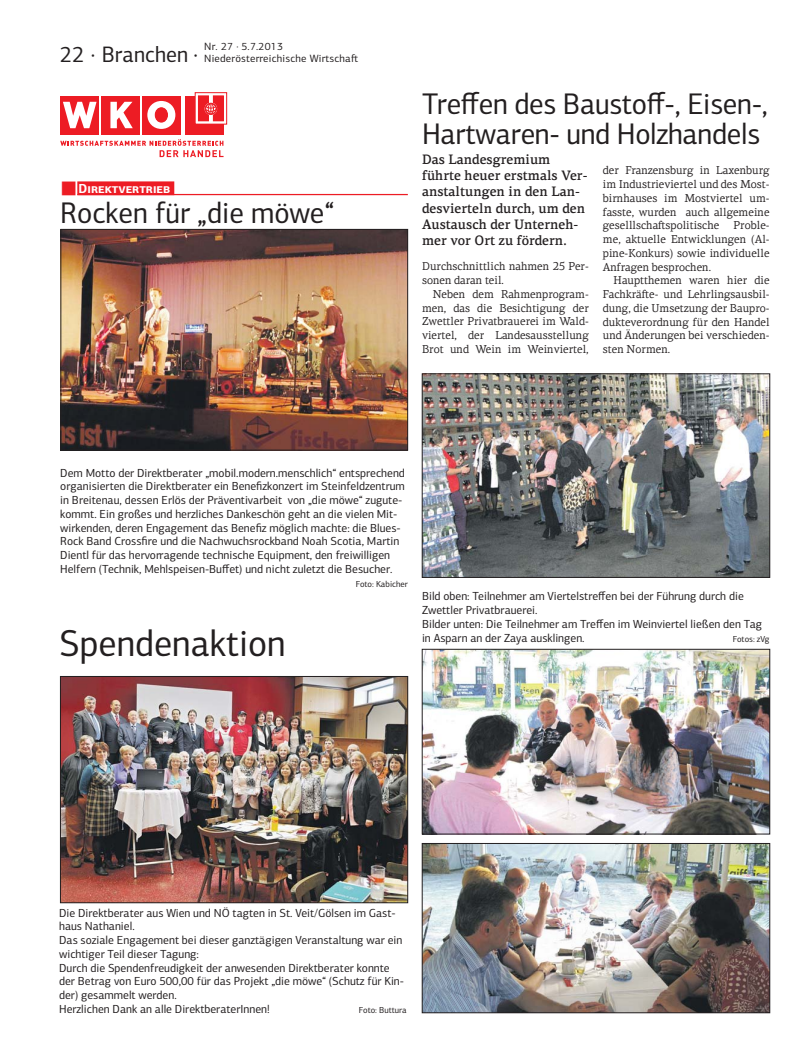
<style>
.page{position:relative;width:798px;height:1063px;background:#fff}
.page>*{position:absolute;margin:0;border:0;box-sizing:border-box;transform-origin:0 0}
.t1{font:37.5px "PF Centro Sans Pro";color:#231f20;scale:.96 1}
.t2{font:30px/30px "PF Centro Sans Pro";letter-spacing:-.005em;color:#231f20;scale:.96 1}
.t3{font:22.5px "PF Centro Sans Pro";color:#231f20;scale:.96 1}
.t4{font:500 13.75px/16.2px "PF Centro Serif Pro";color:#231f20;scale:.96 1}
.t5{font:700 13.12px "PF Centro Sans Pro";color:#fff}
.t6{font:11.75px/13.8px "PF Centro Sans Pro";color:#231f20}
.t7{font:11.5px/13.8px "PF Centro Serif Pro";color:#231f20;text-align:justify;scale:.96 1}
.t8{font:10.62px/12.5px "PF Centro Sans Pro";letter-spacing:.02em;color:#231f20}
.t9{font:8.75px "PF Centro Sans Pro";color:#231f20}
</style>
<div class="page">
<div style="left:142px;top:96px;width:39px;height:39px;background:#ed1c24"></div>
<div style="left:101px;top:96px;width:39px;height:39px;background:#ed1c24"></div>
<svg style="left:110px;top:102px;width:23px;height:26px"></svg>
<div style="left:60px;top:96px;width:39px;height:39px;background:#ed1c24"></div>
<svg style="left:63px;top:102px;width:33px;height:26px"></svg>
<svg style="left:147px;top:101px;width:28px;height:28px"></svg>
<div style="left:155px;top:108px;width:12px;height:14px;background:#ed1c24;border-radius:50%"></div>
<div style="left:155px;top:107px;width:13px;height:15px;border:1px solid #ed1c24;border-radius:50%"></div>
<div style="left:184px;top:96px;width:39px;height:39px;background:#ed1c24"></div>
<svg style="left:197px;top:95px;width:27px;height:28px"></svg>
<div style="left:195px;top:92px;width:32px;height:33px;border:1px solid #ed1c24"></div>
<div style="left:198px;top:96px;width:10px;height:25px;background:#ed1c24"></div>
<div style="left:213px;top:96px;width:10px;height:25px;background:#ed1c24"></div>
<div style="left:204px;top:103px;width:13px;height:12px;border:1px solid #fff;border-radius:50%"></div>
<div style="left:205px;top:103px;width:12px;height:12px;border:1px solid #ed1c24;border-radius:50%"></div>
<svg style="left:205px;top:103px;width:11px;height:11px"></svg>
<svg style="left:60px;top:139px;width:163px;height:18px"></svg>
<div style="left:77px;top:181px;width:97px;height:14px;background:#ed1c24"></div>
<hr style="left:77px;top:194px;width:330px;height:1px;background:#ed1c24">
<img style="left:63px;top:231px;width:342px;height:217px">
<div style="left:61px;top:229px;width:346px;height:221px;border:1px solid #231f20"></div>
<img style="left:62px;top:678px;width:344px;height:223px">
<div style="left:60px;top:676px;width:348px;height:227px;border:1px solid #231f20"></div>
<img style="left:424px;top:376px;width:343px;height:200px">
<div style="left:422px;top:374px;width:347px;height:204px;border:1px solid #231f20"></div>
<img style="left:424px;top:651px;width:343px;height:181px">
<div style="left:422px;top:649px;width:347px;height:185px;border:1px solid #231f20"></div>
<img style="left:424px;top:845px;width:343px;height:166px">
<div style="left:422px;top:843px;width:347px;height:170px;border:1px solid #231f20"></div>
<h3 class="t3" style="left:60px;top:46px;width:145px">22 · Branchen ·</h3>
<p class="t8" style="left:204px;top:41px;width:155px">Nr. 27 · 5.7.2013<br>Niederösterreichische Wirtscha-</p>
<p class="t5" style="left:79px;top:184px;width:93px">Direktvertrieb</p>
<h2 class="t2" style="left:60px;top:201px;width:287px">Rocken für „die möwe“</h2>
<h2 class="t2" style="left:422px;top:92px;width:362px">Treffen des Baustoff-, Eisen-,<br>Hartwaren- und Holzhandels</h2>
<p class="t4" style="left:422px;top:153px;width:174px">Das Landesgremium führte heuer erstmals Ver&shy;anstaltungen in den Lan&shy;desvierteln durch, um den<br>Austausch der Unterneh&shy;mer vor Ort zu fördern.</p>
<p class="t7" style="left:422px;top:261px;width:175px">Durchschnittlich nahmen 25 Per&shy;sonen daran teil.</p>
<p class="t7" style="left:422px;top:288px;width:175px;text-indent:11px">Neben dem Rahmenprogram&shy;men, das die Besichtigung der Zwettler Privatbrauerei im Wald&shy;viertel, der Landesausstellung Brot und Wein im Weinviertel,</p>
<p class="t7" style="left:602px;top:165px;width:175px">der Franzensburg in Laxenburg im Industrieviertel und des Most&shy;birnhauses im Mostviertel um&shy;fasste, wurden auch allgemeine geselllscha-spolitische Proble&shy;me, aktuelle Entwicklungen (Al&shy;pine-Konkurs) sowie individuelle Anfragen besprochen.</p>
<p class="t7" style="left:602px;top:275px;width:175px;text-indent:11px">Hauptthemen waren hier die Fachkrä-e- und Lehrlingsausbil&shy;dung, die Umsetzung der Baupro&shy;dukteverordnung für den Handel und Änderungen bei verschieden&shy;sten Normen.</p>
<p class="t6" style="left:60px;top:467px;width:346px">Dem Motto der Direktberater „mobil.modern.menschlich“ entsprechend organisierten die Direktberater ein Benefizkonzert im Steinfeldzentrum in Breitenau, dessen Erlös der Präventivarbeit von „die möwe“ zugute&shy;kommt. Ein großes und herzliches Dankeschön geht an die vielen Mit&shy;wirkenden, deren Engagement das Benefiz möglich machte: die Blues-Rock Band Crossfire und die Nachwuchsrockband Noah Scotia, Martin Dientl für das hervorragende technische Equipment, den freiwilligen Helfern (Technik, Mehlspeisen-Buffet) und nicht zuletzt die Besucher.</p>
<p class="t9" style="left:355px;top:580px;width:54px">Foto: Kabicher</p>
<h1 class="t1" style="left:59px;top:629px;width:237px">Spendenaktion</h1>
<p class="t6" style="left:422px;top:591px;width:341px">Bild oben: Teilnehmer am Viertelstreffen bei der Führung durch die Zwettler Privatbrauerei.<br>Bilder unten: Die Teilnehmer am Treffen im Weinviertel ließen den Tag in Asparn an der Zaya ausklingen.</p>
<p class="t9" style="left:732px;top:635px;width:38px">Fotos: zVg</p>
<p class="t6" style="left:59px;top:907px;width:346px">Die Direktberater aus Wien und NÖ tagten in St. Veit/Gölsen im Gast&shy;haus Nathaniel.<br>Das soziale Engagement bei dieser ganztägigen Veranstaltung war ein wichtiger Teil dieser Tagung:<br>Durch die Spendenfreudigkeit der anwesenden Direktberater konnte der Betrag von Euro 500,00 für das Projekt „die möwe“ (Schutz für Kin&shy;der) gesammelt werden.<br>Herzlichen Dank an alle DirektberaterInnen!</p>
<p class="t9" style="left:359px;top:1007px;width:49px">Foto: Buttura</p>
</div>
